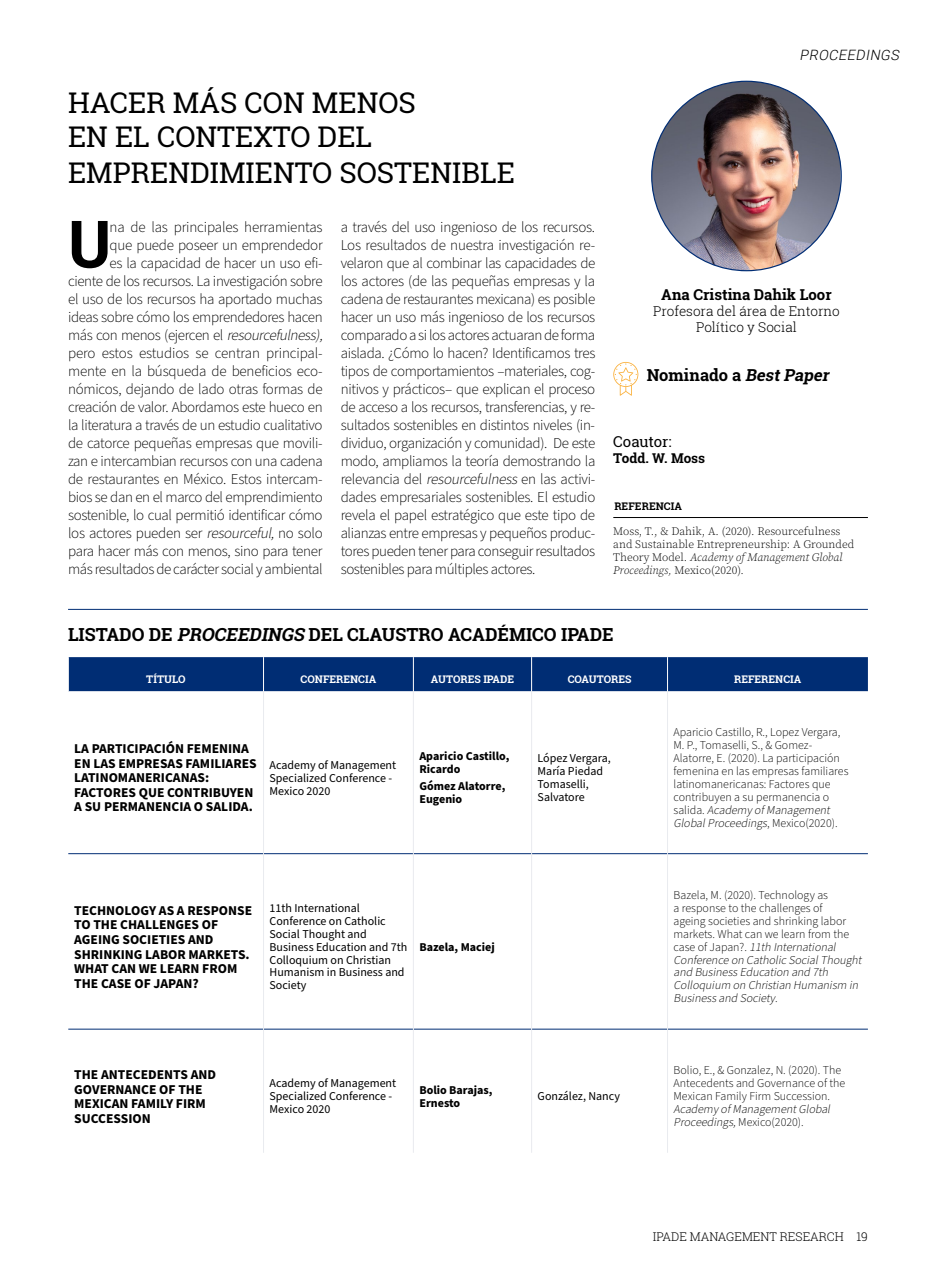
<style>
.page{position:relative;width:936px;height:1276px;background:#fff}
.page>*{position:absolute;margin:0;border:0;box-sizing:border-box;transform-origin:0 0}
.t1{font:700 65.7px "Roboto";color:#000}
.t2{font:28.5px/35.1px "Roboto Slab";color:#000}
.t3{font:700 18px "Roboto Slab";color:#000}
.t4{font:700 16.5px "Roboto Slab";color:#000}
.t5{font:300 15px/18px "Source Sans Pro";letter-spacing:-.025em;color:#000;text-align:right}
.t6{font:700 15px "Roboto Slab";color:#000}
.t7{font:15px "Roboto Slab";letter-spacing:-.005em;color:#000}
.t8{font:italic 300 14.25px "Roboto";color:#000}
.t9{font:700 13.5px/14.5px "Source Sans Pro";color:#000}
.t10{font:300 13.5px/16.2px "Roboto Slab";color:#000;text-align:center}
.t11{font:700 13.5px "Roboto Slab";color:#000}
.t12{font:300 12px/12.9px "Source Sans Pro";color:#000}
.t13{font:12px/12.9px "Source Sans Pro";color:#000}
.t14{font:700 12px/12.9px "Source Sans Pro";color:#000}
.t15{font:italic 300 12px/12.9px "Source Sans Pro";color:#000}
.t16{font:300 12px "Roboto Slab";color:#000}
.t17{font:300 11.4px/12.9px "Source Serif Pro";color:#000}
.t18{font:700 10.5px "Roboto Slab";color:#fff}
.t19{font:700 10.5px "Roboto Slab";letter-spacing:.005em;color:#000}
.s1{font-style:italic}
.s2{font-style:normal}
</style>
<div class="page">
<img style="left:651px;top:81px;width:189px;height:190px">
<hr style="left:613px;top:517px;width:254px;height:1px;background:#000">
<svg style="left:613px;top:362px;width:25px;height:34px"></svg>
<div style="left:69px;top:657px;width:798px;height:34px;background:#002d74"></div>
<hr style="left:68px;top:853px;width:195px;height:1px;background:#002d74">
<hr style="left:264px;top:853px;width:149px;height:1px;background:#002d74">
<hr style="left:413px;top:853px;width:118px;height:1px;background:#002d74">
<hr style="left:532px;top:853px;width:135px;height:1px;background:#002d74">
<hr style="left:667px;top:853px;width:200px;height:1px;background:#002d74">
<hr style="left:68px;top:1028px;width:195px;height:1px;background:#002d74">
<hr style="left:264px;top:1028px;width:149px;height:1px;background:#002d74">
<hr style="left:413px;top:1028px;width:118px;height:1px;background:#002d74">
<hr style="left:532px;top:1028px;width:135px;height:1px;background:#002d74">
<hr style="left:667px;top:1028px;width:200px;height:1px;background:#002d74">
<hr style="left:263px;top:691px;width:1px;height:162px;background:#e9ebef">
<hr style="left:413px;top:691px;width:1px;height:162px;background:#e9ebef">
<hr style="left:531px;top:691px;width:1px;height:162px;background:#e9ebef">
<hr style="left:667px;top:691px;width:1px;height:162px;background:#e9ebef">
<hr style="left:263px;top:853px;width:1px;height:176px;background:#e9ebef">
<hr style="left:413px;top:853px;width:1px;height:176px;background:#e9ebef">
<hr style="left:531px;top:853px;width:1px;height:176px;background:#e9ebef">
<hr style="left:667px;top:853px;width:1px;height:176px;background:#e9ebef">
<hr style="left:263px;top:1029px;width:1px;height:123px;background:#e9ebef">
<hr style="left:413px;top:1029px;width:1px;height:123px;background:#e9ebef">
<hr style="left:531px;top:1029px;width:1px;height:123px;background:#e9ebef">
<hr style="left:667px;top:1029px;width:1px;height:123px;background:#e9ebef">
<hr style="left:263px;top:657px;width:1px;height:34px;background:#fff">
<hr style="left:413px;top:657px;width:1px;height:34px;background:#fff">
<hr style="left:531px;top:657px;width:1px;height:34px;background:#fff">
<hr style="left:667px;top:657px;width:1px;height:34px;background:#fff">
<hr style="left:68px;top:609px;width:799px;height:1px;background:#002d74">
<h2 class="t2" style="left:68px;top:84px;width:448px">HACER MÁS CON MENOS<br>EN EL CONTEXTO DEL<br>EMPRENDIMIENTO SOSTENIBLE</h2>
<p class="t5" style="left:340px;top:218px;width:256px;text-align:justify">a través del uso ingenioso de los recursos.<br>Los resultados de nuestra investigación re&shy;velaron que al combinar las capacidades de los actores (de las pequeñas empresas y la cadena de restaurantes mexicana) es posible hacer un uso más ingenioso de los recursos comparado a si los actores actuaran de forma aislada. ¿Cómo lo hacen? Identificamos tres tipos de comportamientos –materiales, cog&shy;nitivos y prácticos– que explican el proceso de acceso a los recursos, transferencias, y re&shy;sultados sostenibles en distintos niveles (in&shy;dividuo, organización y comunidad). De este modo, ampliamos la teoría demostrando la relevancia del <span class="s1">resourcefulness</span>en las activi&shy;dades empresariales sostenibles. El estudio revela el papel estratégico que este tipo de alianzas entre empresas y pequeños produc&shy;tores pueden tener para conseguir resultados sostenibles para múltiples actores.</p>
<p class="t5" style="left:68px;top:218px;width:260px">na de las principales herramientas<br>que puede poseer un emprendedor<br>es la capacidad de hacer un uso efi-<br>ciente de los recursos. La investigación sobre el uso de los recursos ha aportado muchas ideas sobre cómo los emprendedores hacen más con menos (ejercen el <span class="s1">resourcefulness), </span>pero estos estudios se centran principal&shy;mente en la búsqueda de beneficios eco&shy;nómicos, dejando de lado otras formas de creación de valor. Abordamos este hueco en la literatura a través de un estudio cualitativo de catorce pequeñas empresas que movili&shy;zan e intercambian recursos con una cadena de restaurantes en México. Estos intercam&shy;bios se dan en el marco del emprendimiento sostenible, lo cual permitió identificar cómo los actores pueden ser <span class="s1">resourceful,</span>no solo para hacer más con menos, sino para tener más resultados de carácter social y ambiental</p>
<h1 class="t1" style="left:68px;top:198px;width:45px">U</h1>
<p class="t8" style="left:799px;top:45px;width:104px">PROCEEDINGS</p>
<p class="t6" style="left:661px;top:284px;width:172px">Ana Cristina Dahik Loor</p>
<p class="t10" style="left:653px;top:302px;width:188px">Profesora del área de Entorno<br>Político y Social</p>
<p class="t4" style="left:646px;top:364px;width:187px">Nominado a <span class="s1">BestPaper</span></p>
<p class="t7" style="left:613px;top:431px;width:60px">Coautor:</p>
<p class="t11" style="left:613px;top:449px;width:93px">Todd. W. Moss</p>
<p class="t19" style="left:614px;top:499px;width:69px">REFERENCIA</p>
<p class="t17" style="left:613px;top:525px;width:242px">Moss, T., &amp; Dahik, A. (2020). Resourcefulness and Sustainable Entrepreneurship: A Grounded Theory Model. <span class="s1">Academy of Management Global Proceedings,</span> Mexico(2020).</p>
<p class="t3" style="left:68px;top:622px;width:547px">LISTADO DE <span class="s1">PROCEEDINGS</span> DEL CLAUSTRO ACADÉMICO IPADE</p>
<p class="t18" style="left:146px;top:671px;width:41px">TÍTULO</p>
<p class="t18" style="left:300px;top:671px;width:77px">CONFERENCIA</p>
<p class="t18" style="left:431px;top:671px;width:85px">AUTORES IPADE</p>
<p class="t18" style="left:567px;top:671px;width:65px">COAUTORES</p>
<p class="t18" style="left:734px;top:671px;width:69px">REFERENCIA</p>
<p class="t9" style="left:74px;top:742px;width:184px">LA PARTICIPACIÓN FEMENINA<br>EN LAS EMPRESAS FAMILIARES<br>LATINOMANERICANAS:<br>FACTORES QUE CONTRIBUYEN<br>A SU PERMANENCIA O SALIDA.</p>
<p class="t13" style="left:269px;top:758px;width:128px">Academy of Management<br>Specialized Conference -<br>Mexico 2020</p>
<p class="t14" style="left:419px;top:750px;width:92px">Aparicio Castillo,<br>Ricardo</p>
<p class="t14" style="left:419px;top:780px;width:87px">Gómez Alatorre,<br>Eugenio</p>
<p class="t13" style="left:537px;top:752px;width:75px">López Vergara,<br>María Piedad<br>Tomaselli,<br>Salvatore</p>
<p class="t9" style="left:74px;top:903px;width:179px">TECHNOLOGY AS A RESPONSE<br>TO THE CHALLENGES OF<br>AGEING SOCIETIES AND<br>SHRINKING LABOR MARKETS.<br>WHAT CAN WE LEARN FROM<br>THE CASE OF JAPAN?</p>
<p class="t13" style="left:269px;top:901px;width:139px">11th International<br>Conference on Catholic<br>Social Thought and<br>Business Education and 7th<br>Colloquium on Christian<br>Humanism in Business and<br>Society</p>
<p class="t14" style="left:419px;top:940px;width:77px">Bazela, Maciej</p>
<p class="t9" style="left:74px;top:1067px;width:143px">THE ANTECEDENTS AND<br>GOVERNANCE OF THE<br>MEXICAN FAMILY FIRM<br>SUCCESSION</p>
<p class="t13" style="left:269px;top:1077px;width:128px">Academy of Management<br>Specialized Conference -<br>Mexico 2020</p>
<p class="t14" style="left:419px;top:1083px;width:75px">Bolio Barajas,<br>Ernesto</p>
<p class="t13" style="left:537px;top:1090px;width:84px">González, Nancy</p>
<p class="t12" style="left:673px;top:726px;width:176px">Aparicio Castillo, R., Lopez Vergara, M. P., Tomaselli, S., &amp; Gomez-Alatorre, E. (2020). La participación femenina en las empresas familiares latinomanericanas: Factores que contribuyen a su permanencia o<br>s a l i d a . <span class="s1">AcademyofManagement GlobalProceedings</span>, M ex i co (2 0 2 0) .</p>
<p class="t12" style="left:673px;top:888px;width:192px">Bazela, M. (2020). Technology as<br>a response to the challenges of<br>ageing societies and shrinking labor markets. What can we learn from the<br>ca se of J a p a n ? . <span class="s1">11th International Conference on CatholicSocialThought and BusinessEducation and 7th Colloquium on Christian Humanism in Businessand Society</span>.</p>
<p class="t12" style="left:673px;top:1064px;width:173px">Bolio, E., &amp; Gonzalez, N. (2020). The<br>Antecedents and Governance of the<br>Mexican Family Firm Succession.</p>
<p class="t15" style="left:673px;top:1103px;width:161px">AcademyofManagementGlobal<br>Proceedings,<span class="s2">Mexico(2020).</span></p>
<p class="t16" style="left:652px;top:1228px;width:217px">IPADE MANAGEMENT RESEARCH 19</p>
</div>
